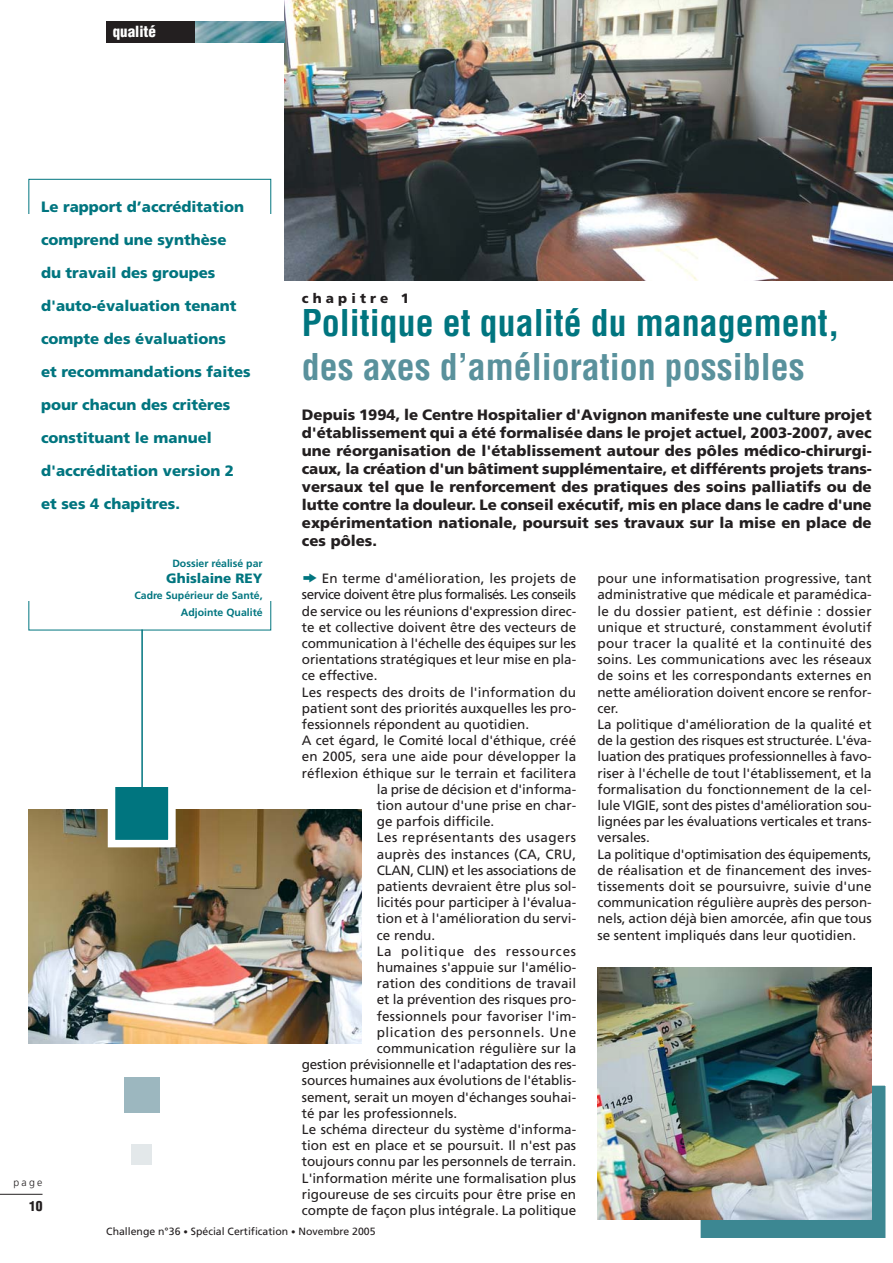
<style>
.page{position:relative;width:893px;height:1263px;background:#fff}
.page>*{position:absolute;margin:0;border:0;box-sizing:border-box;transform-origin:0 0}
.t1{font:700 condensed 36px/43.2px "Helvetica";color:#00757f}
.t2{font:900 15px/18px "Frutiger LT Std";color:#231f20;text-align:justify}
.t3{font:900 15px "Frutiger LT Std";color:#00757f}
.t4{font:900 condensed 15px "Helvetica";color:#fff}
.t5{font:13.5px/16.2px "Frutiger LT Std";color:#231f20}
.t6{font:13.5px "Frutiger LT Std";letter-spacing:-.035em;color:#231f20}
.t7{font:13.5px "Frutiger LT Std";letter-spacing:.035em;color:#231f20}
.t8{font:13.5px "Frutiger LT Std";letter-spacing:.04em;color:#231f20}
.t9{font:13.5px "Frutiger LT Std";letter-spacing:.055em;color:#231f20}
.t10{font:900 13.5px "Frutiger LT Std";color:#00757f}
.t11{font:900 13.5px "Frutiger LT Std";letter-spacing:.305em;color:#231f20}
.t12{font:900 condensed 13.5px "Helvetica";color:#231f20}
.t13{font:700 10.5px/16.2px "Frutiger LT Std";color:#00757f;text-align:right}
.t14{font:10.5px "Frutiger LT Std";color:#231f20}
.t15{font:300 10.5px "Frutiger LT Std";color:#231f20}
.s1{color:#59919c}
.s2{font-size:9px}
</style>
<div class="page">
<img style="left:285px;top:0;width:608px;height:280px">
<hr style="left:0;top:1194px;width:43px;height:1px;background:#231f20">
<div style="left:106px;top:21px;width:179px;height:21px;background:#231f20"></div>
<img style="left:196px;top:21px;width:89px;height:21px">
<div style="left:697px;top:1082px;width:192px;height:160px;background:#3c8792"></div>
<div style="left:693px;top:1078px;width:200px;height:167px;border:8px solid #fff"></div>
<img style="left:29px;top:810px;width:333px;height:233px">
<img style="left:597px;top:968px;width:275px;height:252px">
<div style="left:112px;top:783px;width:60px;height:61px;background:#00757f"></div>
<div style="left:108px;top:779px;width:68px;height:68px;border:8px solid #fff"></div>
<div style="left:124px;top:1077px;width:35px;height:35px;background:#9cb7bf"></div>
<div style="left:131px;top:1144px;width:21px;height:21px;background:#e3e8ea"></div>
<hr style="left:141px;top:629px;width:2px;height:161px;background:#00757f">
<p class="t4" style="left:113px;top:25px;width:45px">qualité</p>
<p class="t3" style="left:41px;top:201px;width:205px">Le rapport d’accréditation</p>
<p class="t3" style="left:41px;top:234px;width:187px">comprend une synthèse</p>
<p class="t3" style="left:41px;top:267px;width:176px">du travail des groupes</p>
<p class="t3" style="left:41px;top:300px;width:197px">d'auto-évaluation tenant</p>
<p class="t3" style="left:41px;top:333px;width:187px">compte des évaluations</p>
<p class="t3" style="left:41px;top:366px;width:211px">et recommandations faites</p>
<p class="t3" style="left:41px;top:399px;width:191px">pour chacun des critères</p>
<p class="t3" style="left:41px;top:432px;width:172px">constituant le manuel</p>
<p class="t3" style="left:41px;top:465px;width:195px">d'accréditation version 2</p>
<p class="t3" style="left:41px;top:498px;width:140px">et ses 4 chapitres.</p>
<p class="t13" style="left:172px;top:556px;width:92px">Dossier réalisé par</p>
<p class="t10" style="left:166px;top:573px;width:98px">Ghislaine REY</p>
<p class="t13" style="left:134px;top:589px;width:130px">Cadre Supérieur de Santé,<br>Adjointe Qualité</p>
<p class="t15" style="left:13px;top:1177px;width:31px">page</p>
<p class="t12" style="left:29px;top:1201px;width:15px">10</p>
<p class="t11" style="left:302px;top:294px;width:109px">chapitre 1</p>
<p class="t1" style="left:302px;top:305px;width:539px">Politique et qualité du management, <span class="s1">des axes d’amélioration possibles</span></p>
<p class="t2" style="left:302px;top:408px;width:571px">Depuis 1994, le Centre Hospitalier d'Avignon manifeste une culture projet d'établissement qui a été formalisée dans le projet actuel, 2003-2007, avec une réorganisation de l'établissement autour des pôles médico-chirurgi&shy;caux, la création d'un bâtiment supplémentaire, et différents projets trans&shy;versaux tel que le renforcement des pratiques des soins palliatifs ou de lutte contre la douleur. Le conseil exécutif, mis en place dans le cadre d'une expérimentation nationale, poursuit ses travaux sur la mise en place de ces pôles.</p>
<p class="t5" style="left:322px;top:571px;width:256px">En terme d'amélioration, les projets de</p>
<p class="t6" style="left:302px;top:588px;width:276px">service doivent être plus formalisés. Les conseils</p>
<p class="t5" style="left:302px;top:603px;width:276px">de service ou les réunions d'expression direc-</p>
<p class="t5" style="left:302px;top:619px;width:276px">te et collective doivent être des vecteurs de</p>
<p class="t5" style="left:302px;top:636px;width:276px">communication à l'échelle des équipes sur les</p>
<p class="t5" style="left:302px;top:652px;width:276px">orientations stratégiques et leur mise en pla-</p>
<p class="t5" style="left:302px;top:668px;width:77px">ce effective.</p>
<p class="t5" style="left:302px;top:684px;width:276px">Les respects des droits de l'information du</p>
<p class="t5" style="left:302px;top:700px;width:276px">patient sont des priorités auxquelles les pro-</p>
<p class="t5" style="left:302px;top:717px;width:229px">fessionnels répondent au quotidien.</p>
<p class="t5" style="left:302px;top:733px;width:276px">A cet égard, le Comité local d'éthique, créé</p>
<p class="t5" style="left:302px;top:749px;width:276px">en 2005, sera une aide pour développer la</p>
<p class="t5" style="left:302px;top:765px;width:276px">réflexion éthique sur le terrain et facilitera</p>
<p class="t5" style="left:377px;top:781px;width:201px">la prise de décision et d'informa-</p>
<p class="t5" style="left:377px;top:798px;width:201px">tion autour d'une prise en char-</p>
<p class="t5" style="left:377px;top:814px;width:119px">ge parfois difficile.</p>
<p class="t7" style="left:377px;top:831px;width:201px">Les représentants des usagers</p>
<p class="t5" style="left:377px;top:846px;width:201px">auprès des instances (CA, CRU,</p>
<p class="t5" style="left:377px;top:862px;width:201px">CLAN, CLIN) et les associations de</p>
<p class="t5" style="left:377px;top:879px;width:201px">patients devraient être plus sol-</p>
<p class="t5" style="left:377px;top:895px;width:201px">licités pour participer à l'évalua-</p>
<p class="t5" style="left:377px;top:911px;width:201px">tion et à l'amélioration du servi-</p>
<p class="t5" style="left:377px;top:927px;width:60px">ce rendu.</p>
<p class="t9" style="left:377px;top:944px;width:201px">La politique des ressources</p>
<p class="t5" style="left:377px;top:960px;width:201px">humaines s'appuie sur l'amélio-</p>
<p class="t5" style="left:377px;top:976px;width:201px">ration des conditions de travail</p>
<p class="t5" style="left:377px;top:992px;width:201px">et la prévention des risques pro-</p>
<p class="t5" style="left:377px;top:1008px;width:201px">fessionnels pour favoriser l'im-</p>
<p class="t8" style="left:377px;top:1025px;width:201px">plication des personnels. Une</p>
<p class="t5" style="left:377px;top:1041px;width:201px">communication régulière sur la</p>
<p class="t5" style="left:302px;top:1057px;width:276px">gestion prévisionnelle et l'adaptation des res-</p>
<p class="t5" style="left:302px;top:1073px;width:276px">sources humaines aux évolutions de l'établis-</p>
<p class="t5" style="left:302px;top:1089px;width:276px">sement, serait un moyen d'échanges souhai-</p>
<p class="t5" style="left:302px;top:1105px;width:157px">té par les professionnels.</p>
<p class="t5" style="left:302px;top:1122px;width:276px">Le schéma directeur du système d'informa-</p>
<p class="t5" style="left:302px;top:1138px;width:276px">tion est en place et se poursuit. Il n'est pas</p>
<p class="t5" style="left:302px;top:1154px;width:276px">toujours connu par les personnels de terrain.</p>
<p class="t5" style="left:302px;top:1170px;width:276px">L'information mérite une formalisation plus</p>
<p class="t5" style="left:302px;top:1186px;width:276px">rigoureuse de ses circuits pour être prise en</p>
<p class="t5" style="left:302px;top:1203px;width:276px">compte de façon plus intégrale. La politique</p>
<p class="t5" style="left:597px;top:571px;width:276px">pour une informatisation progressive, tant administrative que médicale et paramédica&shy;le du dossier patient, est définie : dossier unique et structuré, constamment évolutif pour tracer la qualité et la continuité des soins. Les communications avec les réseaux de soins et les correspondants externes en nette amélioration doivent encore se renfor&shy;cer.<br>La politique d'amélioration de la qualité et de la gestion des risques est structurée. L'éva&shy;luation des pratiques professionnelles à favo&shy;riser à l'échelle de tout l'établissement, et la formalisation du fonctionnement de la cel&shy;lule VIGIE, sont des pistes d'amélioration sou&shy;lignées par les évaluations verticales et trans&shy;versales.<br>La politique d'optimisation des équipements, de réalisation et de financement des inves&shy;tissements doit se poursuivre, suivie d'une communication régulière auprès des person&shy;nels, action déjà bien amorcée, afin que tous se sentent impliqués dans leur quotidien.</p>
<p class="t14" style="left:106px;top:1226px;width:271px">Challenge n°36 <span class="s2">•</span> Spécial Certification <span class="s2">•</span> Novembre 2005</p>
</div>
